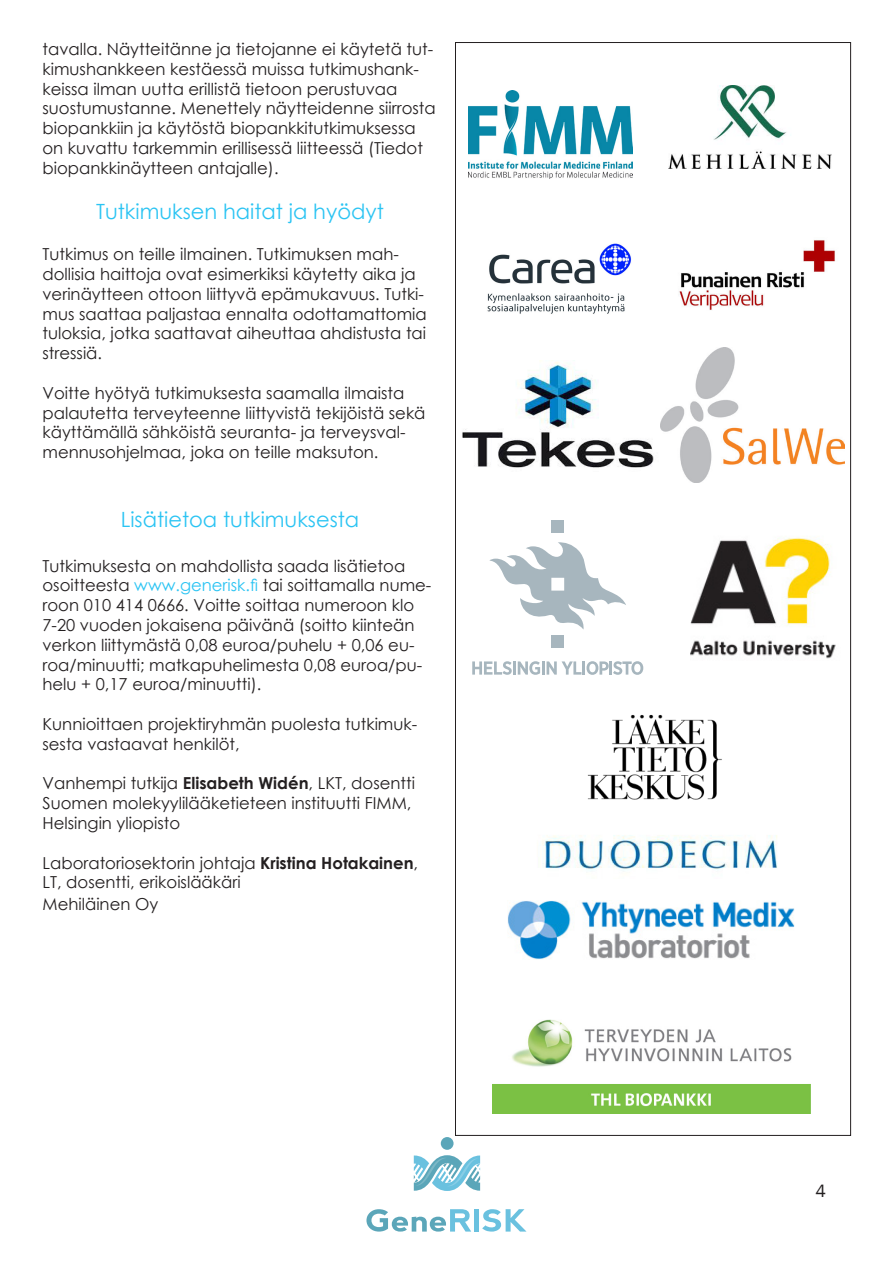
<style>
.page{position:relative;width:893px;height:1263px;background:#fff}
.page>*{position:absolute;margin:0;border:0;box-sizing:border-box;transform-origin:0 0}
.t1{font:21px "Century Gothic";color:#2bc4f3}
.t2{font:18px "Franklin Gothic";color:#231f20}
.t3{font:16.5px/19.8px "Century Gothic";color:#231f20}
.s1{color:#2bc4f3}
.s2{font-weight:700}
</style>
<div class="page">
<img style="left:690px;top:537px;width:146px;height:122px">
<img style="left:542px;top:835px;width:235px;height:36px">
<img style="left:508px;top:900px;width:287px;height:60px">
<img style="left:669px;top:86px;width:162px;height:83px">
<img style="left:493px;top:1019px;width:318px;height:94px">
<img style="left:462px;top:360px;width:192px;height:108px">
<img style="left:468px;top:90px;width:164px;height:88px">
<img style="left:487px;top:243px;width:145px;height:71px">
<img style="left:679px;top:240px;width:156px;height:70px">
<div style="left:551px;top:635px;width:13px;height:13px;background:#a7b6be"></div>
<hr style="left:542px;top:661px;width:3px;height:14px;background:#a7b6be">
<svg style="left:518px;top:661px;width:22px;height:14px"></svg>
<hr style="left:513px;top:661px;width:3px;height:14px;background:#a7b6be">
<svg style="left:472px;top:661px;width:40px;height:14px"></svg>
<div style="left:551px;top:520px;width:13px;height:13px;background:#a7b6be"></div>
<svg style="left:489px;top:542px;width:137px;height:87px"></svg>
<svg style="left:547px;top:661px;width:96px;height:14px"></svg>
<svg style="left:366px;top:1209px;width:105px;height:22px"></svg>
<div style="left:474px;top:1209px;width:5px;height:22px;background:#6ac1df"></div>
<svg style="left:482px;top:1209px;width:44px;height:22px"></svg>
<div style="left:441px;top:1137px;width:13px;height:13px;background:#5ba6b9;border-radius:50%"></div>
<svg style="left:414px;top:1155px;width:66px;height:36px"></svg>
<img style="left:587px;top:715px;width:135px;height:85px">
<img style="left:661px;top:347px;width:184px;height:135px">
<p class="t3" style="left:43px;top:39px;width:395px">tavalla. Näytteitänne ja tietojanne ei käytetä tut&shy;kimushankkeen kestäessä muissa tutkimushank&shy;keissa ilman uutta erillistä tietoon perustuvaa suostumustanne. Menettely näytteidenne siirrosta biopankkiin ja käytöstä biopankkitutkimuksessa on kuvattu tarkemmin erillisessä liitteessä (Tiedot biopankkinäytteen antajalle).</p>
<p class="t1" style="left:96px;top:196px;width:289px">Tutkimuksen haitat ja hyödyt</p>
<p class="t3" style="left:43px;top:244px;width:386px">Tutkimus on teille ilmainen. Tutkimuksen mah&shy;dollisia haittoja ovat esimerkiksi käytetty aika ja verinäytteen ottoon liittyvä epämukavuus. Tutki&shy;mus saattaa paljastaa ennalta odottamattomia tuloksia, jotka saattavat aiheuttaa ahdistusta tai stressiä.</p>
<p class="t3" style="left:43px;top:383px;width:385px">Voitte hyötyä tutkimuksesta saamalla ilmaista palautetta terveyteenne liittyvistä tekijöistä sekä käyttämällä sähköistä seuranta- ja terveysval&shy;mennusohjelmaa, joka on teille maksuton.</p>
<p class="t1" style="left:121px;top:504px;width:240px">Lisätietoa tutkimuksesta</p>
<p class="t3" style="left:43px;top:555px;width:390px">Tutkimuksesta on mahdollista saada lisätietoa osoitteesta <span class="s1">www.generisk.fi</span> tai soittamalla nume&shy;roon 010 414 0666. Voitte soittaa numeroon klo 7-20 vuoden jokaisena päivänä (soitto kiinteän verkon liittymästä 0,08 euroa/puhelu + 0,06 eu&shy;roa/minuutti; matkapuhelimesta 0,08 euroa/pu&shy;helu + 0,17 euroa/minuutti).</p>
<p class="t3" style="left:43px;top:714px;width:376px">Kunnioittaen projektiryhmän puolesta tutkimuk&shy;sesta vastaavat henkilöt,</p>
<p class="t3" style="left:43px;top:773px;width:374px">Vanhempi tutkija <span class="s2">Elisabeth Widén</span>, LKT, dosentti</p>
<p class="t3" style="left:43px;top:793px;width:370px">Suomen molekyylilääketieteen instituutti FIMM,</p>
<p class="t3" style="left:43px;top:813px;width:139px">Helsingin yliopisto</p>
<p class="t3" style="left:43px;top:852px;width:377px">Laboratoriosektorin johtaja <span class="s2">Kristina Hotakainen</span>,</p>
<p class="t3" style="left:43px;top:872px;width:200px">LT, dosentti, erikoislääkäri</p>
<p class="t3" style="left:43px;top:894px;width:117px">Mehiläinen Oy</p>
<p class="t2" style="left:815px;top:1180px;width:12px">4</p>
</div>
